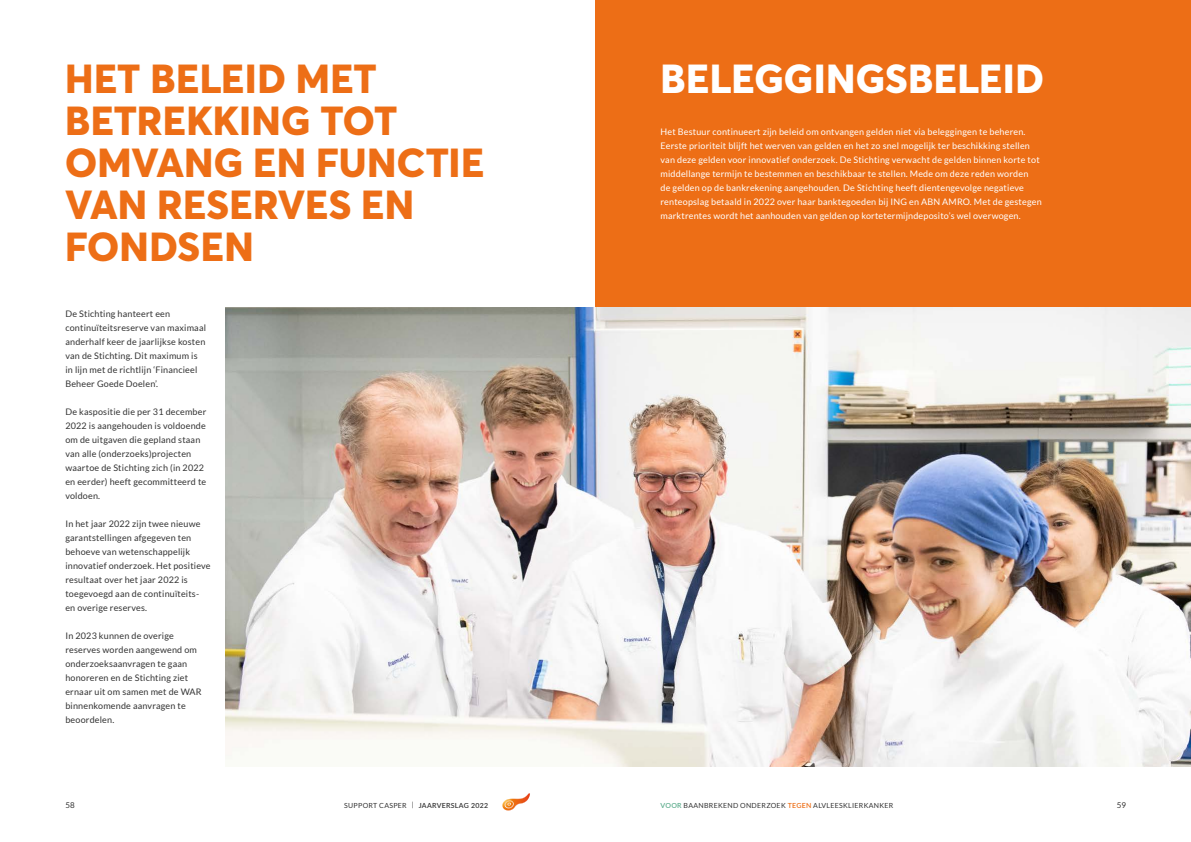
<style>
.page{position:relative;width:1191px;height:842px;background:#fff}
.page>*{position:absolute;margin:0;border:0;box-sizing:border-box;transform-origin:0 0}
.t1{font:800 40px/42px "Averta";letter-spacing:.005em;color:#ed6e16}
.t2{font:800 40px "Averta";letter-spacing:.01em;color:#fff}
.t3{font:9px/14px "Lato";letter-spacing:.02em;color:#333}
.t4{font:9px/14px "Lato";letter-spacing:.02em;color:#fff}
.t5{font:8px "Lato";color:#333}
.t6{font:7px "Lato";letter-spacing:.04em;color:#333}
.t7{font:600 7px "Lato";letter-spacing:.04em;color:#333}
.s1{font-weight:400}
.s2{font-weight:600;color:#5dad8d}
.s3{font-weight:600;color:#ed6e16}
</style>
<div class="page">
<svg style="left:502px;top:793px;width:28px;height:17px"></svg>
<div style="left:595px;top:0;width:596px;height:767px;background:#ed6e16"></div>
<img style="left:225px;top:308px;width:966px;height:459px">
<h1 class="t1" style="left:65px;top:57px;width:421px">HET BELEID MET<br>BETREKKING TOT<br>OMVANG EN FUNCTIE<br>VAN RESERVES EN<br>FONDSEN</h1>
<h1 class="t2" style="left:660px;top:53px;width:385px">BELEGGINGSBELEID</h1>
<p class="t4" style="left:660px;top:125px;width:383px">Het Bestuur continueert zijn beleid om ontvangen gelden niet via beleggingen te beheren.<br>Eerste prioriteit blijft het werven van gelden en het zo snel mogelijk ter beschikking stellen van deze gelden voor innovatief onderzoek. De Stichting verwacht de gelden binnen korte tot middellange termijn te bestemmen en beschikbaar te stellen. Mede om deze reden worden<br>de gelden op de bankrekening aangehouden. De Stichting heeft dientengevolge negatieve renteopslag betaald in 2022 over haar banktegoeden bij ING en ABN AMRO. Met de gestegen marktrentes wordt het aanhouden van gelden op kortetermijndeposito’s wel overwogen.</p>
<p class="t3" style="left:65px;top:307px;width:142px">De Stichting hanteert een continuïteitsreserve van maximaal anderhalf keer de jaarlijkse kosten van de Stichting. Dit maximum is in lijn met de richtlijn ‘Financieel<br>Beheer Goede Doelen’.</p>
<p class="t3" style="left:65px;top:405px;width:142px">De kaspositie die per 31 december<br>2022 is aangehouden is voldoende om de uitgaven die gepland staan van alle (onderzoeks)projecten waartoe de Stichting zich (in 2022 en eerder) heeft gecommitteerd te voldoen.</p>
<p class="t3" style="left:65px;top:517px;width:147px">In het jaar 2022 zijn twee nieuwe garantstellingen afgegeven ten behoeve van wetenschappelijk innovatief onderzoek. Het positieve resultaat over het jaar 2022 is toegevoegd aan de continuïteits&shy;en overige reserves.</p>
<p class="t3" style="left:65px;top:629px;width:138px">In 2023 kunnen de overige reserves worden aangewend om onderzoeksaanvragen te gaan honoreren en de Stichting ziet ernaar uit om samen met de WAR binnenkomende aanvragen te beoordelen.</p>
<p class="t5" style="left:65px;top:801px;width:11px">58</p>
<p class="t7" style="left:344px;top:801px;width:145px"><span class="s1">SUPPORT CASPER |</span> JAARVERSLAG 2022</p>
<p class="t6" style="left:660px;top:802px;width:234px"><span class="s2">VOOR</span> BAANBREKEND ONDERZOEK <span class="s3">TEGEN</span> ALVLEESKLIERKANKER</p>
<p class="t5" style="left:1116px;top:801px;width:11px">59</p>
</div>
